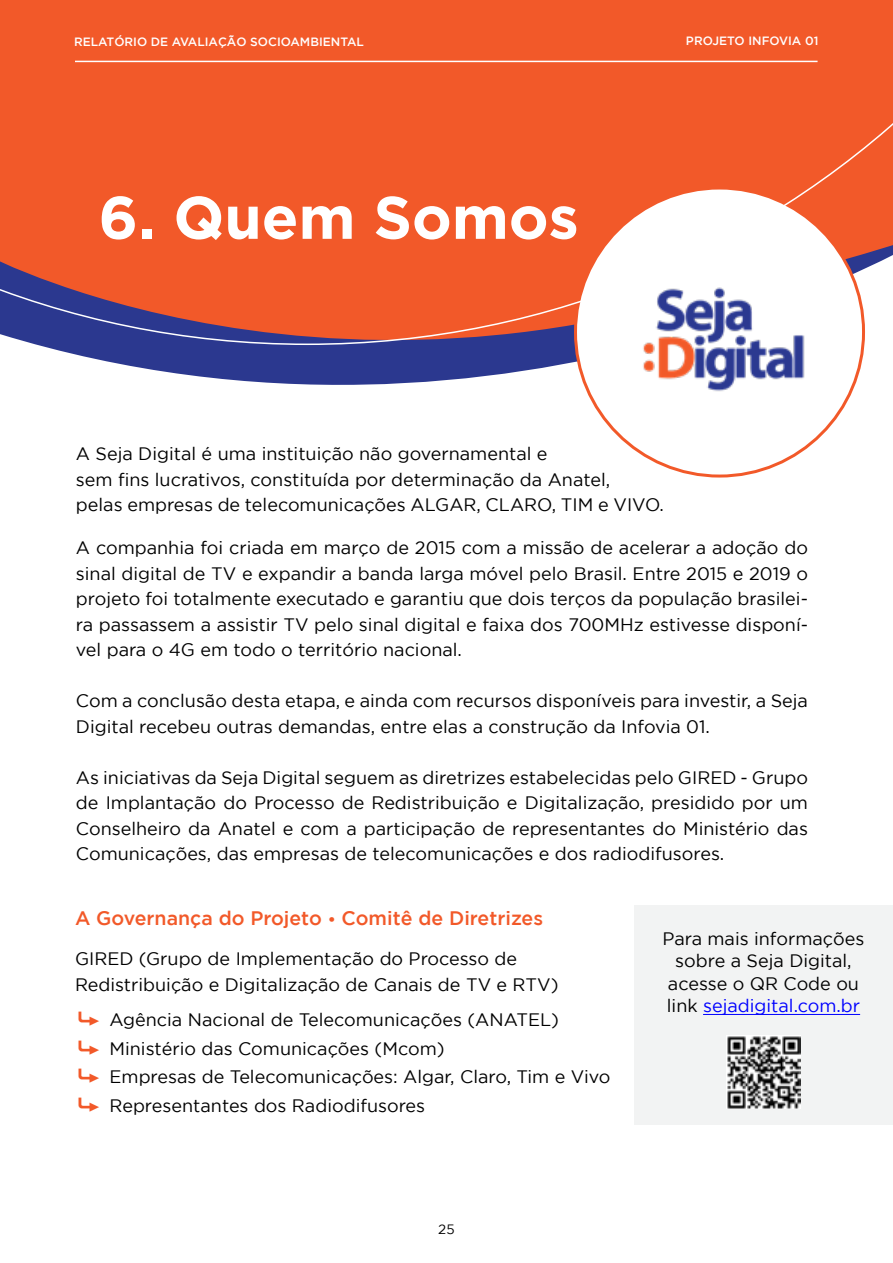
<style>
.page{position:relative;width:893px;height:1263px;background:#fff}
.page>*{position:absolute;margin:0;border:0;box-sizing:border-box;transform-origin:0 0}
.Capítulos{font:700 60px "Gotham";color:#fff}
.Subsubtítulo{font:500 19.5px "Gotham";color:#f25929}
.t1{font:18px/25.5px "Gotham";color:#000;text-align:justify}
.t2{font:13.5px "Gotham";color:#000}
.Rodapé{font:500 12px "Gotham";color:#fff}
.s1{font-family:"C6 Sans Display";font-weight:700}
.s2{color:#00f}
</style>
<div class="page">
<div style="left:634px;top:906px;width:259px;height:219px;background:#f2f3f3"></div>
<svg style="left:38px;top:345px;width:827px;height:121px"></svg>
<div style="left:575px;top:188px;width:288px;height:288px;background:#fff;border-radius:50%"></div>
<svg style="left:0;top:0;width:893px;height:345px;background:#ea6641"></svg>
<img style="left:634px;top:273px;width:180px;height:119px">
<hr style="left:703px;top:1014px;width:157px;height:1px;background:#00f">
<img style="left:727px;top:1035px;width:73px;height:73px">
<hr style="left:75px;top:61px;width:743px;height:1px;background:#fff">
<p class="Rodapé" style="left:74px;top:35px;width:291px">RELATÓRIO DE AVALIAÇÃO SOCIOAMBIENTAL</p>
<p class="Rodapé" style="left:686px;top:34px;width:134px">PROJETO INFOVIA 01</p>
<p class="Capítulos" style="left:98px;top:183px;width:482px">6. Quem Somos</p>
<p class="t1" style="left:76px;top:441px;width:473px">A Seja Digital é uma instituição não governamental e</p>
<p class="t1" style="left:76px;top:466px;width:536px">sem fins lucrativos, constituída por determinação da Anatel,</p>
<p class="t1" style="left:76px;top:492px;width:590px">pelas empresas de telecomunicações ALGAR, CLARO, TIM e VIVO.</p>
<p class="t1" style="left:76px;top:535px;width:734px">A companhia foi criada em março de 2015 com a missão de acelerar a adoção do sinal digital de TV e expandir a banda larga móvel pelo Brasil. Entre 2015 e 2019 o projeto foi totalmente executado e garantiu que dois terços da população brasilei&shy;ra passassem a assistir TV pelo sinal digital e faixa dos 700MHz estivesse disponí&shy;vel para o 4G em todo o território nacional.</p>
<p class="t1" style="left:76px;top:688px;width:733px">Com a conclusão desta etapa, e ainda com recursos disponíveis para investir, a Seja<br>Digital recebeu outras demandas, entre elas a construção da Infovia 01.</p>
<p class="t1" style="left:76px;top:764px;width:734px">As iniciativas da Seja Digital seguem as diretrizes estabelecidas pelo GIRED - Grupo de Implantação do Processo de Redistribuição e Digitalização, presidido por um Conselheiro da Anatel e com a participação de representantes do Ministério das Comunicações, das empresas de telecomunicações e dos radiodifusores.</p>
<p class="Subsubtítulo" style="left:75px;top:907px;width:470px">A Governança do Projeto <span class="s1">•</span> Comitê de Diretrizes</p>
<p class="t1" style="left:75px;top:946px;width:485px">GIRED (Grupo de Implementação do Processo de<br>Redistribuição e Digitalização de Canais de TV e RTV)</p>
<p class="t1" style="left:110px;top:1007px;width:451px">Agência Nacional de Telecomunicações (ANATEL)</p>
<p class="t1" style="left:110px;top:1035px;width:337px">Ministério das Comunicações (Mcom)</p>
<p class="t1" style="left:110px;top:1064px;width:502px">Empresas de Telecomunicações: Algar, Claro, Tim e Vivo</p>
<p class="t1" style="left:110px;top:1092px;width:317px">Representantes dos Radiodifusores</p>
<p class="t2" style="left:438px;top:1222px;width:18px">25</p>
<p class="t1" style="left:663px;top:927px;width:203px;line-height:22.5px;text-align:center">Para mais informações sobre a Seja Digital, acesse o QR Code ou link <span class="s2">sejadigital.com.br</span></p>
</div>
